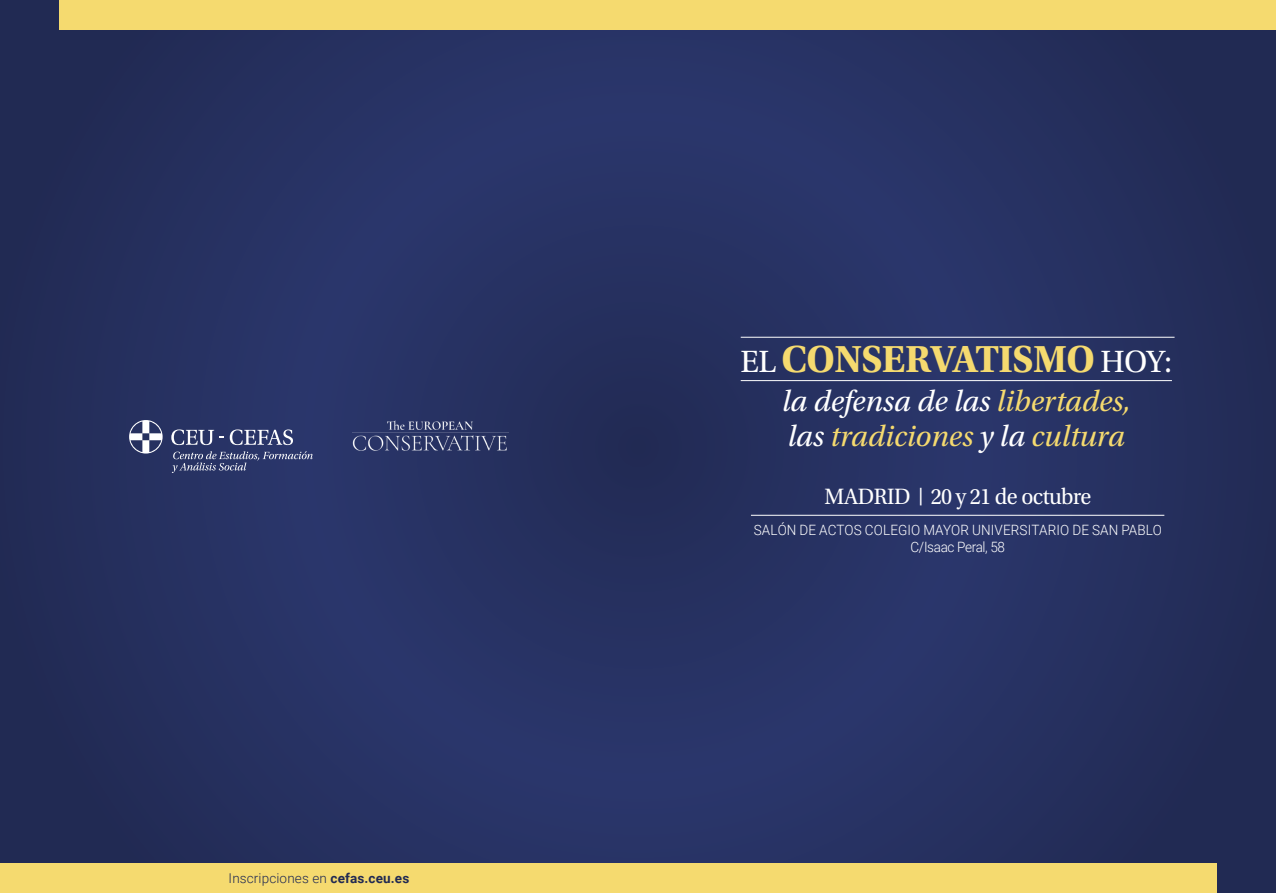
<style>
.page{position:relative;width:1276px;height:893px;background:#fff}
.page>*{position:absolute;margin:0;border:0;box-sizing:border-box;transform-origin:0 0}
.t1{font:700 39.6px "Utopia Std";letter-spacing:-.015em;color:#f5da6f}
.t2{font:italic 30.6px "Utopia Std";color:#fff}
.t3{font:italic 30.6px "Utopia Std";color:#f5da6f}
.t4{font:23.4px "Utopia Std";letter-spacing:-.025em;color:#fff;scale:.95 1}
.t5{font:300 14.25px "Roboto";letter-spacing:.01em;color:#fff;scale:.95 1}
.t6{font:300 14.25px "Roboto";letter-spacing:-.025em;color:#fff;scale:.95 1}
.t7{font:300 13.5px "Roboto";letter-spacing:.01em;color:#212a53}
.s1{font-weight:700}
.s2{font-weight:400;font-size:32.4px;color:#fff}
.s3{color:#f5da6f}
.s4{color:#fff}
</style>
<div class="page">
<div style="left:0;top:0;width:1276px;height:893px;background:linear-gradient(to bottom,#263060,#273160)"></div>
<hr style="left:751px;top:515px;width:413px;height:1px;background:#fff">
<hr style="left:740px;top:380px;width:432px;height:1px;background:#fff">
<hr style="left:740px;top:337px;width:434px;height:1px;background:#fff">
<div style="left:59px;top:0;width:1217px;height:30px;background:#f5da6f"></div>
<div style="left:0;top:863px;width:1216px;height:30px;background:#f5da6f"></div>
<svg style="left:129px;top:420px;width:34px;height:34px"></svg>
<svg style="left:172px;top:451px;width:141px;height:22px;background:#464f7b"></svg>
<svg style="left:171px;top:429px;width:43px;height:16px"></svg>
<svg style="left:230px;top:429px;width:63px;height:16px"></svg>
<img style="left:352px;top:420px;width:157px;height:32px">
<p class="t7" style="left:229px;top:868px;width:182px">Inscripciones en <span class="s1">cefas.ceu.es</span></p>
<p class="t1" style="left:740px;top:336px;width:433px"><span class="s2">EL</span> CONSERVATISMO <span class="s2">HOY:</span></p>
<p class="t2" style="left:782px;top:385px;width:350px">la defensa de las <span class="s3">libertades,</span></p>
<p class="t3" style="left:787px;top:419px;width:339px"><span class="s4">las</span> tradiciones <span class="s4">y la</span> cultura</p>
<p class="t4" style="left:824px;top:484px;width:282px">MADRID <sup>|</sup> 20 y 21 de octubre</p>
<p class="t5" style="left:753px;top:519px;width:431px">SALÓN DE ACTOS COLEGIO MAYOR UNIVERSITARIO DE SAN PABLO</p>
<p class="t6" style="left:910px;top:537px;width:101px">C/Isaac Peral, 58</p>
</div>
